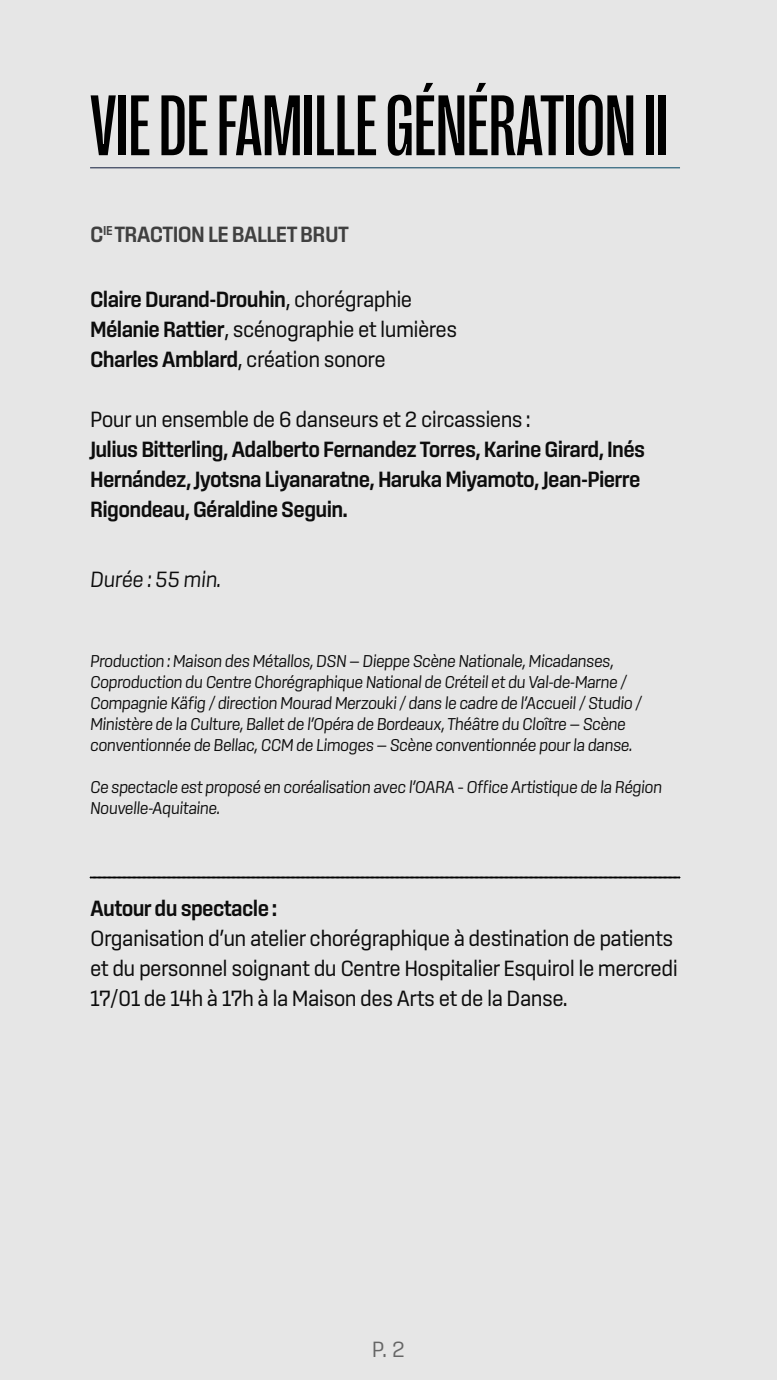
<style>
.page{position:relative;width:777px;height:1380px;background:#fff}
.page>*{position:absolute;margin:0;border:0;box-sizing:border-box;transform-origin:0 0}
.t1{font:500 87.5px "PP Right Grotesk Tight";color:#000}
.t2{font:22.5px/30px "Sinter";letter-spacing:-.03em;color:#0d0d0d}
.t3{font:600 22.5px/30px "Sinter";letter-spacing:-.03em;color:#0d0d0d}
.t4{font:600 22.5px "Sinter";letter-spacing:-.03em;color:#404040}
.t5{font:italic 300 22.5px "Sinter";letter-spacing:-.03em;color:#0d0d0d}
.t6{font:300 22.5px "Sinter";color:#666}
.t7{font:italic 300 17.5px/21px "Sinter";letter-spacing:-.04em;color:#0d0d0d}
.s1{font-weight:600}
</style>
<div class="page">
<div style="left:0;top:0;width:776px;height:1380px;background:#e6e6e6"></div>
<hr style="left:90px;top:167px;width:589px;height:1px;background:#fff">
<svg style="left:90px;top:877px;width:589px;height:1px"></svg>
<h1 class="t1" style="left:90px;top:81px;width:579px">VIE DE FAMILLE GÉNÉRATION II</h1>
<p class="t4" style="left:90px;top:221px;width:260px">C<sup>IE</sup> TRACTION LE BALLET BRUT</p>
<p class="t2" style="left:90px;top:284px;width:368px"><span class="s1">Claire Durand-Drouhin</span>, chorégraphie<br><span class="s1">Mélanie Rattier</span>, scénographie et lumières<br><span class="s1">Charles Amblard</span>, création sonore</p>
<p class="t2" style="left:90px;top:404px;width:442px">Pour un ensemble de 6 danseurs et 2 circassiens :</p>
<p class="t3" style="left:90px;top:434px;width:556px">Julius Bitterling, Adalberto Fernandez Torres, Karine Girard, Inés<br>Hernández, Jyotsna Liyanaratne, Haruka Miyamoto, Jean-Pierre<br>Rigondeau, Géraldine Seguin.</p>
<p class="t5" style="left:90px;top:567px;width:132px">Durée : 55 min.</p>
<p class="t7" style="left:90px;top:650px;width:553px">Production : Maison des Métallos, DSN — Dieppe Scène Nationale, Micadanses, Coproduction du Centre Chorégraphique National de Créteil et du Val-de-Marne / Compagnie Käfig / direction Mourad Merzouki / dans le cadre de l’Accueil / Studio / Ministère de la Culture, Ballet de l’Opéra de Bordeaux, Théâtre du Cloître — Scène conventionnée de Bellac, CCM de Limoges — Scène conventionnée pour la danse.</p>
<p class="t7" style="left:90px;top:776px;width:573px">Ce spectacle est proposé en coréalisation avec l’OARA – Office Artistique de la Région<br>Nouvelle-Aquitaine.</p>
<p class="t3" style="left:90px;top:893px;width:188px">Autour du spectacle :</p>
<p class="t2" style="left:90px;top:923px;width:589px">Organisation d’un atelier chorégraphique à destination de patients et du personnel soignant du Centre Hospitalier Esquirol le mercredi<br>17/01 de 14h à 17h à la Maison des Arts et de la Danse.</p>
<p class="t6" style="left:371px;top:1336px;width:35px">P. 2</p>
</div>
